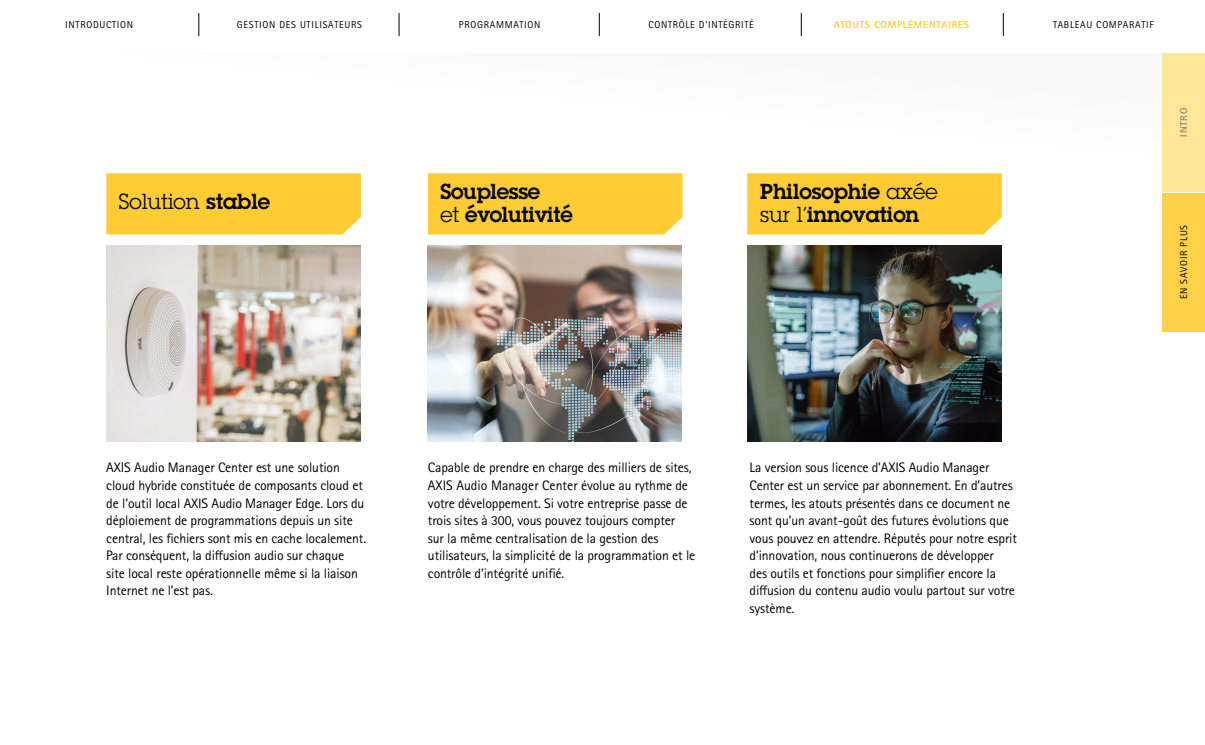
<style>
.page{position:relative;width:1205px;height:745px;background:#fff}
.page>*{position:absolute;margin:0;border:0;box-sizing:border-box;transform-origin:0 0}
.t1{font:600 21.25px/23.8px "Lubalin Graph ECG";color:#000}
.t2{font:21.25px "Lubalin Graph ECG";color:#000}
.Manchet_11_14{font:13.75px/17.5px "Rotis Sans Serif Pro";letter-spacing:-.01em;color:#000}
.Navigation_reg{font:10px "Rotis Sans Serif Pro";letter-spacing:.07em;color:#000}
.Navigation_reg-2{font:800 10px "Rotis Sans Serif Pro";letter-spacing:.07em;color:#fc3}
.Navigation__bold{font:10px "Rotis Sans Serif Pro";letter-spacing:.07em;color:#000}
.Navigation__bold-2{font:800 10px "Rotis Sans Serif Pro";letter-spacing:.07em;color:#9a8b7d}
.s1{font-weight:600}
.s2{font-weight:400}
</style>
<div class="page">
<div style="left:106px;top:173px;width:255px;height:61px;background:#fc3"></div>
<div style="left:428px;top:173px;width:254px;height:61px;background:#fc3"></div>
<div style="left:747px;top:173px;width:255px;height:61px;background:#fc3"></div>
<div style="left:1162px;top:53px;width:43px;height:138px;background:#ffe699"></div>
<div style="left:1162px;top:193px;width:43px;height:138px;background:#ffd147"></div>
<img style="left:106px;top:245px;width:254px;height:196px">
<img style="left:427px;top:245px;width:254px;height:196px">
<img style="left:748px;top:245px;width:254px;height:195px">
<svg style="left:198px;top:13px;width:1px;height:23px"></svg>
<svg style="left:399px;top:13px;width:1px;height:23px"></svg>
<svg style="left:801px;top:13px;width:1px;height:23px"></svg>
<svg style="left:1003px;top:13px;width:1px;height:23px"></svg>
<svg style="left:599px;top:13px;width:1px;height:23px"></svg>
<p class="Navigation__bold" style="left:65px;top:18px;width:69px">INTRODUCTION</p>
<p class="Navigation_reg" style="left:237px;top:18px;width:126px">GESTION DES UTILISATEURS</p>
<p class="Navigation_reg" style="left:459px;top:18px;width:83px">PROGRAMMATION</p>
<p class="Navigation_reg" style="left:648px;top:18px;width:107px">CONTRÔLE D'INTÉGRITÉ</p>
<p class="Navigation_reg-2" style="left:834px;top:18px;width:137px">ATOUTS COMPLÉMENTAIRES</p>
<p class="Navigation_reg" style="left:1053px;top:18px;width:102px">TABLEAU COMPARATIF</p>
<p class="t2" style="left:119px;top:188px;width:153px">Solution <span class="s1">stable</span></p>
<p class="t1" style="left:440px;top:179px;width:134px">Souplesse<br><span class="s2">et</span> évolutivité</p>
<p class="t1" style="left:760px;top:179px;width:179px">Philosophie <span class="s2">axée sur l’</span>innovation</p>
<p class="Navigation__bold-2" style="left:1177px;top:137px;width:30px;rotate:-90deg">INTRO</p>
<p class="Navigation_reg" style="left:1178px;top:299px;width:76px;rotate:-90deg">EN SAVOIR PLUS</p>
<p class="Manchet_11_14" style="left:106px;top:459px;width:261px">AXIS Audio Manager Center est une solution cloud hybride constituée de composants cloud et de l’outil local AXIS Audio Manager Edge. Lors du déploiement de programmations depuis un site central, les fichiers sont mis en cache localement.<br>Par conséquent, la diffusion audio sur chaque site local reste opérationnelle même si la liaison Internet ne l’est pas.</p>
<p class="Manchet_11_14" style="left:428px;top:459px;width:269px">Capable de prendre en charge des milliers de sites, AXIS Audio Manager Center évolue au rythme de votre développement. Si votre entreprise passe de trois sites à 300, vous pouvez toujours compter<br>sur la même centralisation de la gestion des utilisateurs, la simplicité de la programmation et le contrôle d’intégrité unifié.</p>
<p class="Manchet_11_14" style="left:749px;top:459px;width:269px">La version sous licence d’AXIS Audio Manager Center est un service par abonnement. En d’autres termes, les atouts présentés dans ce document ne sont qu’un avant-goût des futures évolutions que vous pouvez en attendre. Réputés pour notre esprit d’innovation, nous continuerons de développer<br>des outils et fonctions pour simplifier encore la diffusion du contenu audio voulu partout sur votre système.</p>
</div>
